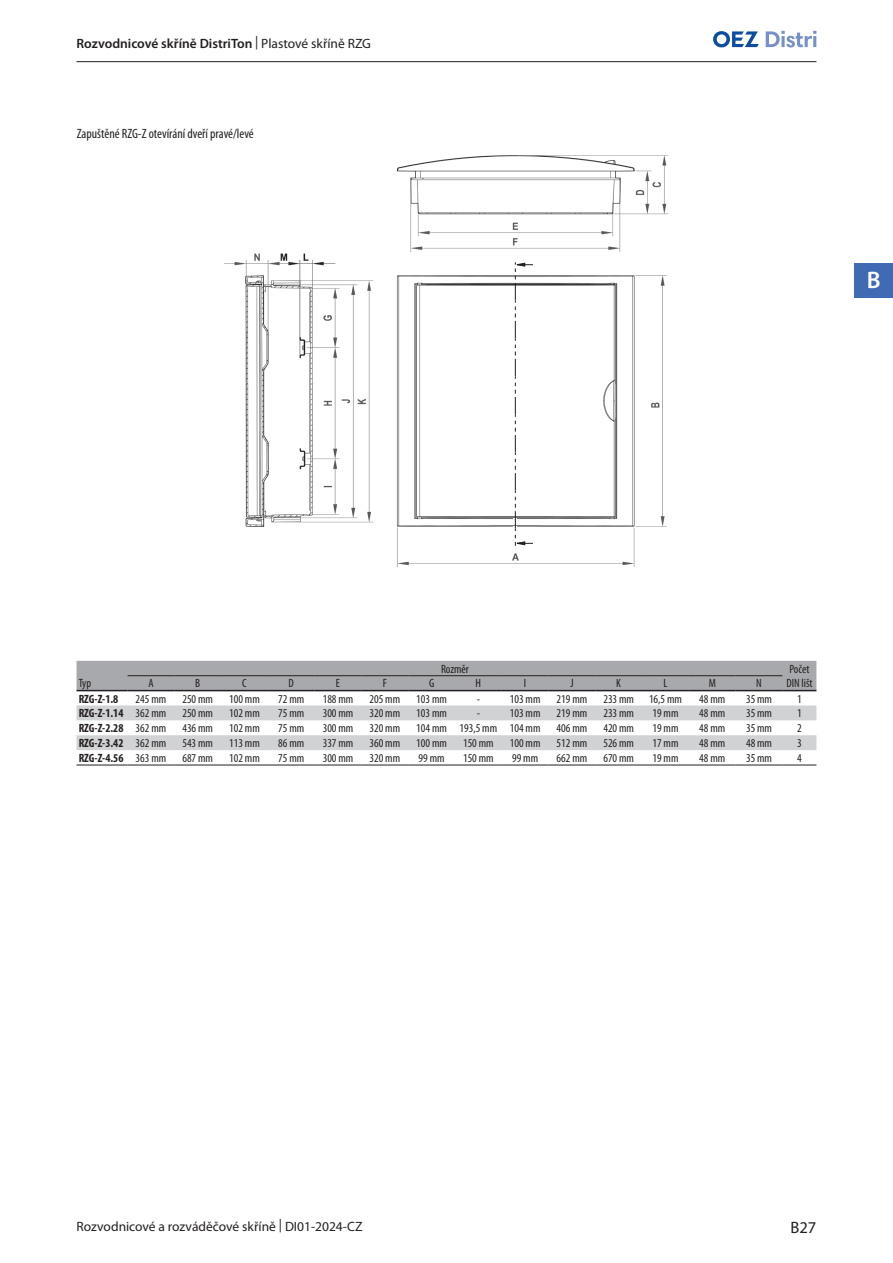
<style>
.page{position:relative;width:893px;height:1263px;background:#fff}
.page>*{position:absolute;margin:0;border:0;box-sizing:border-box;transform-origin:0 0}
.t1{font:600 24px "Myriad Pro";color:#fff}
.t2{font:16.5px "Myriad Pro";color:#231f20}
.t3{font:600 13.5px "Myriad Pro";color:#231f20}
.t4{font:13.5px "Myriad Pro";color:#231f20}
.t5{font:condensed 13.5px "Myriad Pro";color:#231f20}
.t6{font:condensed 12px "Myriad Pro";color:#231f20}
.t7{font:700 condensed 12px "Myriad Pro";color:#231f20}
.s1{font-weight:400}
</style>
<div class="page">
<hr style="left:77px;top:61px;width:739px;height:1px;background:#231f20">
<svg style="left:713px;top:31px;width:46px;height:16px"></svg>
<svg style="left:766px;top:31px;width:50px;height:16px"></svg>
<div style="left:855px;top:264px;width:38px;height:34px;background:#406ab4"></div>
<img style="left:396px;top:155px;width:273px;height:412px">
<hr style="left:513px;top:526px;width:3px;height:21px;background:#fff">
<hr style="left:514px;top:254px;width:3px;height:21px;background:#fff">
<div style="left:516px;top:541px;width:15px;height:6px;background:#fff"></div>
<svg style="left:513px;top:262px;width:20px;height:284px"></svg>
<img style="left:224px;top:253px;width:150px;height:274px">
<div style="left:77px;top:661px;width:739px;height:29px;background:#a8a9ad"></div>
<svg style="left:77px;top:705px;width:739px;height:45px"></svg>
<hr style="left:77px;top:765px;width:51px;height:1px;background:#231f20">
<hr style="left:128px;top:765px;width:46px;height:1px;background:#231f20">
<hr style="left:174px;top:765px;width:47px;height:1px;background:#231f20">
<hr style="left:221px;top:765px;width:47px;height:1px;background:#231f20">
<hr style="left:268px;top:765px;width:47px;height:1px;background:#231f20">
<hr style="left:315px;top:765px;width:46px;height:1px;background:#231f20">
<hr style="left:361px;top:765px;width:47px;height:1px;background:#231f20">
<hr style="left:408px;top:765px;width:47px;height:1px;background:#231f20">
<hr style="left:455px;top:765px;width:47px;height:1px;background:#231f20">
<hr style="left:502px;top:765px;width:47px;height:1px;background:#231f20">
<hr style="left:549px;top:765px;width:46px;height:1px;background:#231f20">
<hr style="left:595px;top:765px;width:47px;height:1px;background:#231f20">
<hr style="left:642px;top:765px;width:47px;height:1px;background:#231f20">
<hr style="left:689px;top:765px;width:47px;height:1px;background:#231f20">
<hr style="left:736px;top:765px;width:46px;height:1px;background:#231f20">
<hr style="left:782px;top:765px;width:34px;height:1px;background:#231f20">
<hr style="left:77px;top:690px;width:51px;height:1px;background:#231f20">
<hr style="left:128px;top:690px;width:46px;height:1px;background:#231f20">
<hr style="left:174px;top:690px;width:47px;height:1px;background:#231f20">
<hr style="left:221px;top:690px;width:47px;height:1px;background:#231f20">
<hr style="left:268px;top:690px;width:47px;height:1px;background:#231f20">
<hr style="left:315px;top:690px;width:46px;height:1px;background:#231f20">
<hr style="left:361px;top:690px;width:47px;height:1px;background:#231f20">
<hr style="left:408px;top:690px;width:47px;height:1px;background:#231f20">
<hr style="left:455px;top:690px;width:47px;height:1px;background:#231f20">
<hr style="left:502px;top:690px;width:47px;height:1px;background:#231f20">
<hr style="left:549px;top:690px;width:46px;height:1px;background:#231f20">
<hr style="left:595px;top:690px;width:47px;height:1px;background:#231f20">
<hr style="left:642px;top:690px;width:47px;height:1px;background:#231f20">
<hr style="left:689px;top:690px;width:47px;height:1px;background:#231f20">
<hr style="left:736px;top:690px;width:46px;height:1px;background:#231f20">
<hr style="left:782px;top:690px;width:34px;height:1px;background:#231f20">
<hr style="left:128px;top:675px;width:46px;height:1px;background:#231f20">
<hr style="left:174px;top:675px;width:47px;height:1px;background:#231f20">
<hr style="left:221px;top:675px;width:47px;height:1px;background:#231f20">
<hr style="left:268px;top:675px;width:47px;height:1px;background:#231f20">
<hr style="left:315px;top:675px;width:46px;height:1px;background:#231f20">
<hr style="left:361px;top:675px;width:47px;height:1px;background:#231f20">
<hr style="left:408px;top:675px;width:47px;height:1px;background:#231f20">
<hr style="left:455px;top:675px;width:47px;height:1px;background:#231f20">
<hr style="left:502px;top:675px;width:47px;height:1px;background:#231f20">
<hr style="left:549px;top:675px;width:46px;height:1px;background:#231f20">
<hr style="left:595px;top:675px;width:47px;height:1px;background:#231f20">
<hr style="left:642px;top:675px;width:47px;height:1px;background:#231f20">
<hr style="left:689px;top:675px;width:47px;height:1px;background:#231f20">
<hr style="left:736px;top:675px;width:46px;height:1px;background:#231f20">
<p class="t3" style="left:77px;top:35px;width:296px">Rozvodnicové skříně DistriTon <span class="s1">| Plastové skříně RZG</span></p>
<p class="t5" style="left:77px;top:125px;width:178px">Zapuštěné RZG-Z otevírání dveří pravé/levé</p>
<h1 class="t1" style="left:867px;top:265px;width:15px">B</h1>
<p class="t6" style="left:441px;top:661px;width:29px">Rozměr</p>
<p class="t6" style="left:789px;top:661px;width:22px">Počet</p>
<p class="t6" style="left:79px;top:676px;width:14px">Typ</p>
<p class="t6" style="left:148px;top:676px;width:7px">A</p>
<p class="t6" style="left:195px;top:676px;width:6px">B</p>
<p class="t6" style="left:242px;top:676px;width:6px">C</p>
<p class="t6" style="left:289px;top:676px;width:7px">D</p>
<p class="t6" style="left:336px;top:676px;width:6px">E</p>
<p class="t6" style="left:383px;top:676px;width:6px">F</p>
<p class="t6" style="left:429px;top:676px;width:7px">G</p>
<p class="t6" style="left:476px;top:676px;width:7px">H</p>
<p class="t6" style="left:524px;top:676px;width:4px">I</p>
<p class="t6" style="left:570px;top:676px;width:5px">J</p>
<p class="t6" style="left:616px;top:676px;width:6px">K</p>
<p class="t6" style="left:663px;top:676px;width:6px">L</p>
<p class="t6" style="left:709px;top:676px;width:9px">M</p>
<p class="t6" style="left:756px;top:676px;width:7px">N</p>
<p class="t6" style="left:786px;top:676px;width:28px">DIN lišt</p>
<p class="t7" style="left:79px;top:692px;width:41px">RZG-Z-1.8</p>
<p class="t6" style="left:136px;top:692px;width:32px">245 mm</p>
<p class="t6" style="left:182px;top:692px;width:32px">250 mm</p>
<p class="t6" style="left:229px;top:692px;width:32px">100 mm</p>
<p class="t6" style="left:278px;top:692px;width:28px">72 mm</p>
<p class="t6" style="left:323px;top:692px;width:32px">188 mm</p>
<p class="t6" style="left:369px;top:692px;width:32px">205 mm</p>
<p class="t6" style="left:416px;top:692px;width:32px">103 mm</p>
<p class="t6" style="left:477px;top:692px;width:5px">-</p>
<p class="t6" style="left:510px;top:692px;width:32px">103 mm</p>
<p class="t6" style="left:557px;top:692px;width:32px">219 mm</p>
<p class="t6" style="left:603px;top:692px;width:32px">233 mm</p>
<p class="t6" style="left:649px;top:692px;width:34px">16,5 mm</p>
<p class="t6" style="left:699px;top:692px;width:28px">48 mm</p>
<p class="t6" style="left:746px;top:692px;width:28px">35 mm</p>
<p class="t6" style="left:797px;top:692px;width:6px">1</p>
<p class="t7" style="left:79px;top:707px;width:46px">RZG-Z-1.14</p>
<p class="t6" style="left:136px;top:706px;width:32px">362 mm</p>
<p class="t6" style="left:182px;top:706px;width:32px">250 mm</p>
<p class="t6" style="left:229px;top:706px;width:32px">102 mm</p>
<p class="t6" style="left:278px;top:706px;width:28px">75 mm</p>
<p class="t6" style="left:323px;top:706px;width:32px">300 mm</p>
<p class="t6" style="left:369px;top:706px;width:32px">320 mm</p>
<p class="t6" style="left:416px;top:706px;width:32px">103 mm</p>
<p class="t6" style="left:477px;top:706px;width:5px">-</p>
<p class="t6" style="left:510px;top:706px;width:32px">103 mm</p>
<p class="t6" style="left:557px;top:706px;width:32px">219 mm</p>
<p class="t6" style="left:603px;top:706px;width:32px">233 mm</p>
<p class="t6" style="left:652px;top:706px;width:28px">19 mm</p>
<p class="t6" style="left:699px;top:706px;width:28px">48 mm</p>
<p class="t6" style="left:746px;top:706px;width:28px">35 mm</p>
<p class="t6" style="left:797px;top:706px;width:6px">1</p>
<p class="t7" style="left:79px;top:722px;width:46px">RZG-Z-2.28</p>
<p class="t6" style="left:136px;top:721px;width:32px">362 mm</p>
<p class="t6" style="left:182px;top:721px;width:32px">436 mm</p>
<p class="t6" style="left:229px;top:721px;width:32px">102 mm</p>
<p class="t6" style="left:278px;top:721px;width:28px">75 mm</p>
<p class="t6" style="left:323px;top:721px;width:32px">300 mm</p>
<p class="t6" style="left:369px;top:721px;width:32px">320 mm</p>
<p class="t6" style="left:416px;top:721px;width:32px">104 mm</p>
<p class="t6" style="left:460px;top:721px;width:39px">193,5 mm</p>
<p class="t6" style="left:510px;top:721px;width:32px">104 mm</p>
<p class="t6" style="left:557px;top:721px;width:32px">406 mm</p>
<p class="t6" style="left:603px;top:721px;width:32px">420 mm</p>
<p class="t6" style="left:652px;top:721px;width:28px">19 mm</p>
<p class="t6" style="left:699px;top:721px;width:28px">48 mm</p>
<p class="t6" style="left:746px;top:721px;width:28px">35 mm</p>
<p class="t6" style="left:797px;top:721px;width:6px">2</p>
<p class="t7" style="left:79px;top:736px;width:46px">RZG-Z-3.42</p>
<p class="t6" style="left:136px;top:736px;width:32px">362 mm</p>
<p class="t6" style="left:182px;top:736px;width:32px">543 mm</p>
<p class="t6" style="left:229px;top:736px;width:32px">113 mm</p>
<p class="t6" style="left:278px;top:736px;width:28px">86 mm</p>
<p class="t6" style="left:323px;top:736px;width:32px">337 mm</p>
<p class="t6" style="left:369px;top:736px;width:32px">360 mm</p>
<p class="t6" style="left:416px;top:736px;width:32px">100 mm</p>
<p class="t6" style="left:463px;top:736px;width:32px">150 mm</p>
<p class="t6" style="left:510px;top:736px;width:32px">100 mm</p>
<p class="t6" style="left:557px;top:736px;width:32px">512 mm</p>
<p class="t6" style="left:603px;top:736px;width:32px">526 mm</p>
<p class="t6" style="left:652px;top:736px;width:28px">17 mm</p>
<p class="t6" style="left:699px;top:736px;width:28px">48 mm</p>
<p class="t6" style="left:746px;top:736px;width:28px">48 mm</p>
<p class="t6" style="left:797px;top:736px;width:6px">3</p>
<p class="t7" style="left:79px;top:751px;width:46px">RZG-Z-4.56</p>
<p class="t6" style="left:136px;top:751px;width:32px">363 mm</p>
<p class="t6" style="left:182px;top:751px;width:32px">687 mm</p>
<p class="t6" style="left:229px;top:751px;width:32px">102 mm</p>
<p class="t6" style="left:278px;top:751px;width:28px">75 mm</p>
<p class="t6" style="left:323px;top:751px;width:32px">300 mm</p>
<p class="t6" style="left:369px;top:751px;width:32px">320 mm</p>
<p class="t6" style="left:419px;top:751px;width:28px">99 mm</p>
<p class="t6" style="left:463px;top:751px;width:32px">150 mm</p>
<p class="t6" style="left:512px;top:751px;width:28px">99 mm</p>
<p class="t6" style="left:557px;top:751px;width:32px">662 mm</p>
<p class="t6" style="left:603px;top:751px;width:32px">670 mm</p>
<p class="t6" style="left:652px;top:751px;width:28px">19 mm</p>
<p class="t6" style="left:699px;top:751px;width:28px">48 mm</p>
<p class="t6" style="left:746px;top:751px;width:28px">35 mm</p>
<p class="t6" style="left:797px;top:751px;width:6px">4</p>
<p class="t4" style="left:77px;top:1218px;width:287px">Rozvodnicové a rozváděčové skříně | DI01-2024-CZ</p>
<h2 class="t2" style="left:791px;top:1217px;width:27px">B27</h2>
</div>
